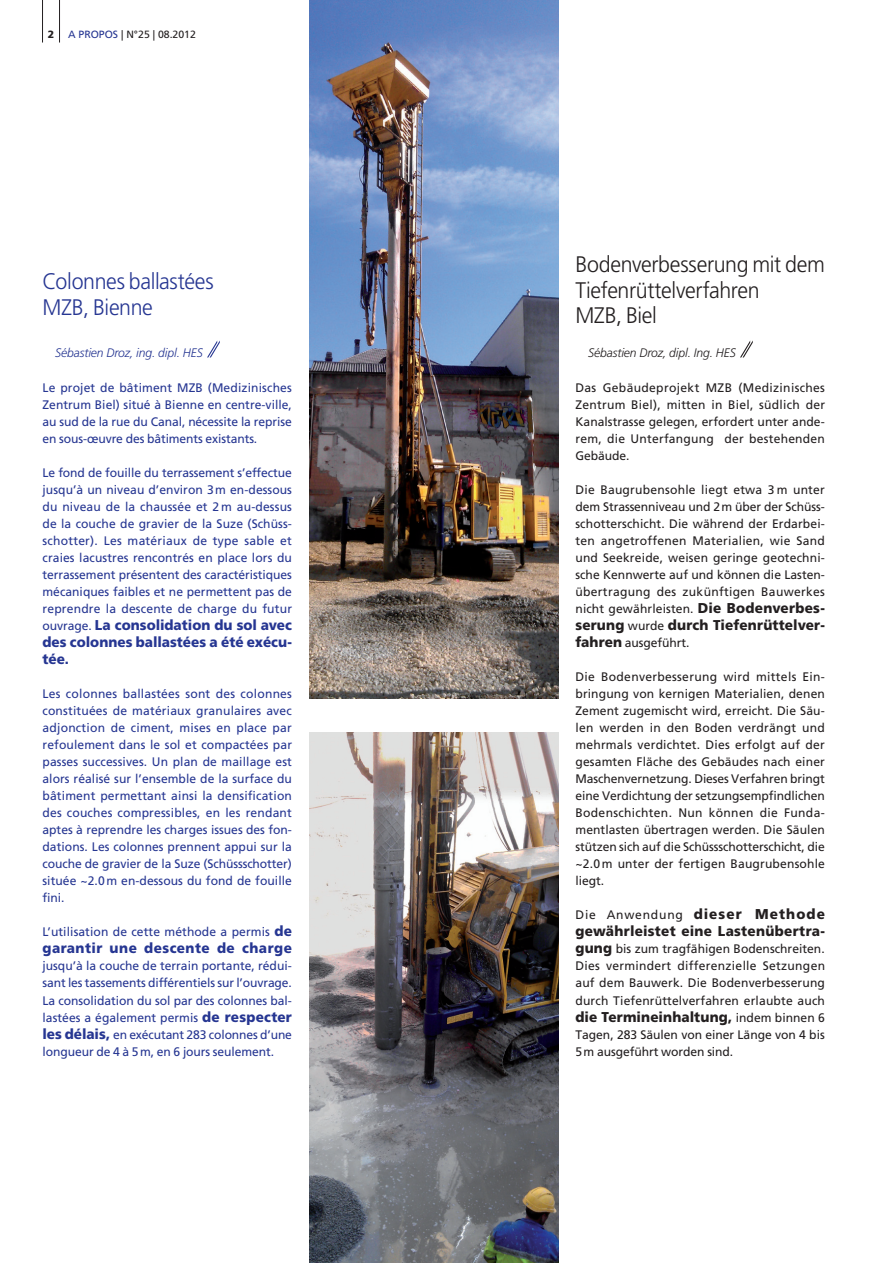
<style>
.page{position:relative;width:893px;height:1263px;background:#fff}
.page>*{position:absolute;margin:0;border:0;box-sizing:border-box;transform-origin:0 0}
.titre_-d_-petit{font:300 22.5px/25.5px "Frutiger";letter-spacing:-.015em;color:#231f20;scale:.95 1}
.titre_-f_-petit{font:300 22.5px/25.5px "Frutiger";letter-spacing:-.015em;color:#263692;scale:.95 1}
.txt_-d{font:900 14.25px/17px "Frutiger";letter-spacing:.015em;color:#231f20;scale:.95 1}
.txt_-f{font:900 14.25px/17px "Frutiger";letter-spacing:.005em;color:#263692;text-align:justify;scale:.95 1}
.txt_-f-2{font:900 14.25px "Frutiger";letter-spacing:.035em;color:#263692;scale:.95 1}
.txt_-f-3{font:12.3px/17px "Frutiger";letter-spacing:-.01em;color:#263692;text-align:justify}
.txt_-d-2{font:12.3px/17.1px "Frutiger";letter-spacing:.01em;color:#231f20;text-align:justify}
.txt_-auteur_-f{font:italic 300 12.3px "Frutiger";letter-spacing:-.01em;color:#263692}
.txt_-auteur_-d{font:italic 300 12.3px "Frutiger";letter-spacing:-.01em;color:#231f20}
.t1{font:10.5px "Frutiger";color:#231f20}
.t2{font:900 10.5px "Frutiger";color:#231f20}
.s1{color:#263692}
.s2{font-weight:400;font-size:12.3px}
.s3{font-weight:900;font-size:14.25px}
</style>
<div class="page">
<img style="left:309px;top:0;width:249px;height:698px">
<img style="left:309px;top:732px;width:249px;height:531px">
<svg style="left:207px;top:340px;width:13px;height:17px"></svg>
<svg style="left:740px;top:340px;width:13px;height:17px"></svg>
<hr style="left:42px;top:0;width:1px;height:43px;background:#231f20">
<hr style="left:59px;top:0;width:1px;height:43px;background:#231f20">
<p class="t2" style="left:48px;top:28px;width:8px">2</p>
<p class="t1" style="left:68px;top:28px;width:129px"><span class="s1">A PROPOS</span> | N°25 | 08.2012</p>
<p class="titre_-f_-petit" style="left:43px;top:269px;width:182px">Colonnes ballastées<br>MZB, Bienne</p>
<p class="txt_-auteur_-f" style="left:55px;top:346px;width:149px">Sébastien Droz, ing. dipl. HES</p>
<p class="txt_-f-3" style="left:43px;top:379px;width:251px">Le projet de bâtiment MZB (Medizinisches Zentrum Biel) situé à Bienne en centre-ville, au sud de la rue du Canal, nécessite la reprise en sous-œuvre des bâtiments existants.</p>
<p class="txt_-f-3" style="left:43px;top:464px;width:251px">Le fond de fouille du terrassement s’effectue jusqu’à un niveau d’environ 3m en-dessous du niveau de la chaussée et 2 m au-dessus de la couche de gravier de la Suze (Schüss&shy;schotter). Les matériaux de type sable et craies lacustres rencontrés en place lors du terrassement présentent des caractéristiques mécaniques faibles et ne permettent pas de reprendre la descente de charge du futur</p>
<p class="txt_-f" style="left:43px;top:616px;width:264px"><span class="s2">ouvrage.</span> La consolidation du sol avec des colonnes ballastées a été exécu&shy;tée.</p>
<p class="txt_-f-3" style="left:43px;top:685px;width:251px">Les colonnes ballastées sont des colonnes constituées de matériaux granulaires avec adjonction de ciment, mises en place par refoulement dans le sol et compactées par passes successives. Un plan de maillage est alors réalisé sur l’ensemble de la surface du bâtiment permettant ainsi la densification des couches compressibles, en les rendant aptes à reprendre les charges issues des fon&shy;dations. Les colonnes prennent appui sur la couche de gravier de la Suze (Schüssschotter) située ~2.0m en-dessous du fond de fouille fini.</p>
<p class="txt_-f-3" style="left:43px;top:924px;width:251px">L’utilisation de cette méthode a permis <span class="s3">de</span></p>
<p class="txt_-f-2" style="left:43px;top:940px;width:264px">garantir une descente de charge</p>
<p class="txt_-f-3" style="left:43px;top:958px;width:251px">jusqu’à la couche de terrain portante, rédui&shy;sant les tassements différentiels sur l’ouvrage.<br>La consolidation du sol par des colonnes bal&shy;lastées a également permis <span class="s3">de respecter les délais,</span> en exécutant 283 colonnes d’une longueur de 4 à 5m, en 6 jours seulement.</p>
<p class="titre_-d_-petit" style="left:575px;top:252px;width:264px">Bodenverbesserung mit dem<br>Tiefenrüttelverfahren</p>
<p class="titre_-d_-petit" style="left:575px;top:303px;width:87px">MZB, Biel</p>
<p class="txt_-auteur_-d" style="left:588px;top:346px;width:149px">Sébastien Droz, dipl. Ing. HES</p>
<p class="txt_-d-2" style="left:575px;top:379px;width:251px">Das Gebäudeprojekt MZB (Medizinisches Zentrum Biel), mitten in Biel, südlich der Kanalstrasse gelegen, erfordert unter ande&shy;rem, die Unterfangung der bestehenden Gebäude.</p>
<p class="txt_-d-2" style="left:575px;top:481px;width:251px">Die Baugrubensohle liegt etwa 3 m unter dem Strassenniveau und 2m über der Schüss&shy;schotterschicht. Die während der Erdarbei&shy;ten angetroffenen Materialien, wie Sand und Seekreide, weisen geringe geotechni&shy;sche Kennwerte auf und können die Lasten&shy;übertragung des zukünftigen Bauwerkes nicht gewährleisten. <span class="s3">Die Bodenverbes-</span></p>
<p class="txt_-d" style="left:575px;top:616px;width:264px">serung <span class="s2">wurde</span> durch Tiefenrüttelver-</p>
<p class="txt_-d-2" style="left:575px;top:634px;width:115px"><span class="s3">fahren</span> ausgeführt.</p>
<p class="txt_-d-2" style="left:575px;top:668px;width:251px">Die Bodenverbesserung wird mittels Ein&shy;bringung von kernigen Materialien, denen Zement zugemischt wird, erreicht. Die Säu&shy;len werden in den Boden verdrängt und mehrmals verdichtet. Dies erfolgt auf der gesamten Fläche des Gebäudes nach einer Maschenvernetzung. Dieses Verfahren bringt eine Verdichtung der setzungsempfindlichen Bodenschichten. Nun können die Funda&shy;mentlasten übertragen werden. Die Säulen stützen sich auf die Schüssschotterschicht, die ~2.0 m unter der fertigen Baugrubensohle liegt.</p>
<p class="txt_-d" style="left:575px;top:906px;width:264px"><span class="s2">Die Anwendung</span> dieser Methode gewährleistet eine Lastenübertra-</p>
<p class="txt_-d-2" style="left:575px;top:941px;width:251px"><span class="s3">gung</span> bis zum tragfähigen Bodenschreiten.<br>Dies vermindert differenzielle Setzungen auf dem Bauwerk. Die Bodenverbesserung durch Tiefenrüttelverfahren erlaubte auch</p>
<p class="txt_-d" style="left:575px;top:1008px;width:264px">die Termineinhaltung, <span class="s2">indem binnen 6</span></p>
<p class="txt_-d-2" style="left:575px;top:1026px;width:251px">Tagen, 283 Säulen von einer Länge von 4 bis<br>5m ausgeführt worden sind.</p>
</div>
